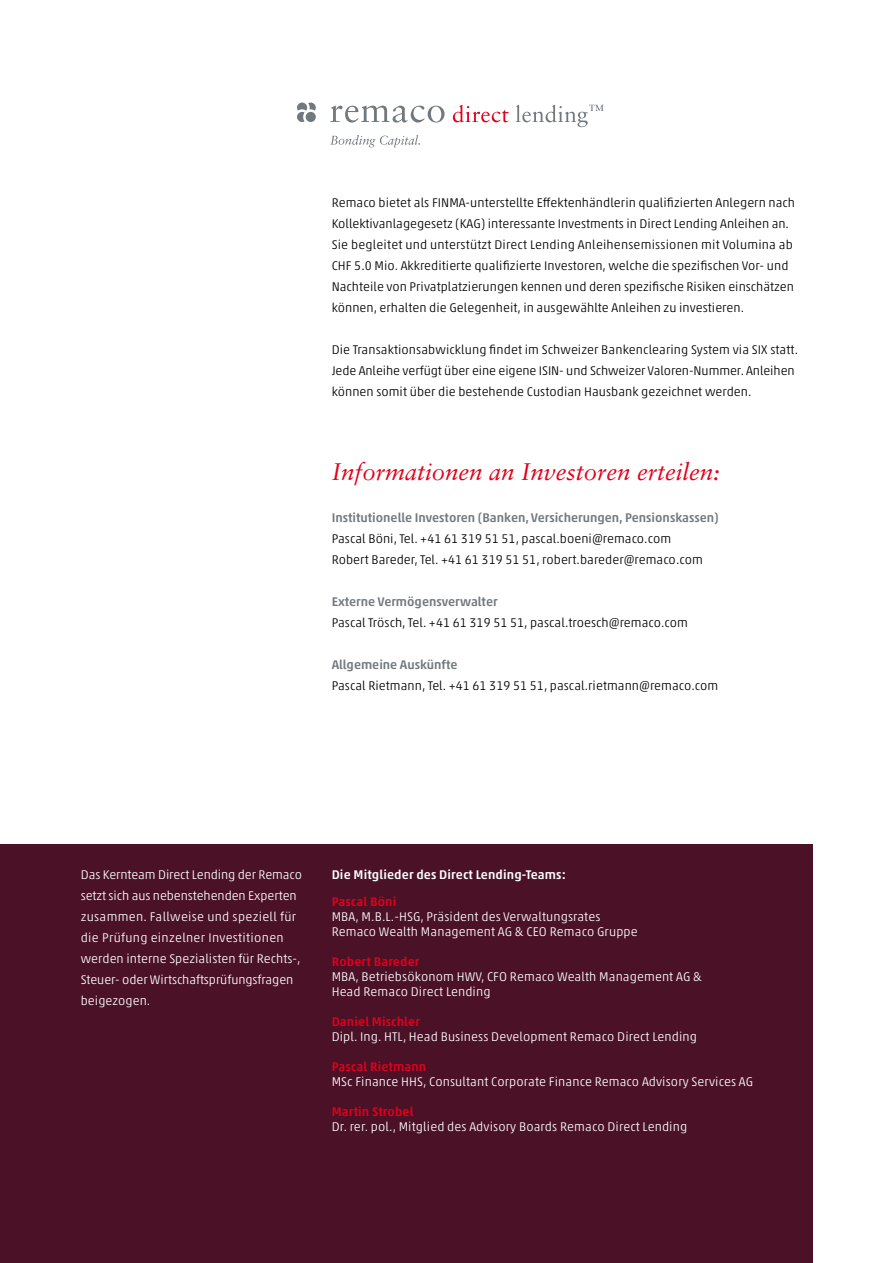
<style>
.page{position:relative;width:893px;height:1263px;background:#fff}
.page>*{position:absolute;margin:0;border:0;box-sizing:border-box;transform-origin:0 0}
.t1{font:italic 24px "Sabon";color:#e2001a}
.t2{font:300 12.75px/21px "Akko Pro";letter-spacing:.005em;color:#000}
.t3{font:300 12.75px/21px "Akko Pro";letter-spacing:.01em;color:#fff}
.t4{font:500 12.75px "Akko Pro";color:#72797e}
.t5{font:500 12.75px "Akko Pro";letter-spacing:.01em;color:#e2001a}
.t6{font:500 12.75px "Akko Pro";letter-spacing:.01em;color:#fff}
</style>
<div class="page">
<div style="left:0;top:844px;width:812px;height:419px;background:#4a1127"></div>
<svg style="left:330px;top:106px;width:115px;height:17px"></svg>
<svg style="left:330px;top:135px;width:90px;height:12px"></svg>
<svg style="left:453px;top:105px;width:56px;height:17px"></svg>
<svg style="left:516px;top:105px;width:87px;height:22px"></svg>
<svg style="left:297px;top:103px;width:19px;height:19px"></svg>
<div style="left:306px;top:112px;width:10px;height:10px;background:#72797e;border-radius:50%"></div>
<p class="t2" style="left:332px;top:192px;width:465px">Remaco bietet als FINMA-unterstellte Effektenhändlerin qualifizierten Anlegern nach Kollektivanlagegesetz (KAG) interessante Investments in Direct Lending Anleihen an.<br>Sie begleitet und unterstützt Direct Lending Anleihensemissionen mit Volumina ab CHF 5.0 Mio. Akkreditierte qualifizierte Investoren, welche die spezifischen Vor- und Nachteile von Privatplatzierungen kennen und deren spezifische Risiken einschätzen können, erhalten die Gelegenheit, in ausgewählte Anleihen zu investieren.</p>
<p class="t2" style="left:332px;top:339px;width:468px">Die Transaktionsabwicklung findet im Schweizer Bankenclearing System via SIX statt.<br>Jede Anleihe verfügt über eine eigene ISIN- und Schweizer Valoren-Nummer. Anleihen können somit über die bestehende Custodian Hausbank gezeichnet werden.</p>
<h1 class="t1" style="left:332px;top:458px;width:390px">Informationen an Investoren erteilen:</h1>
<p class="t4" style="left:332px;top:510px;width:389px">Institutionelle Investoren (Banken, Versicherungen, Pensionskassen)</p>
<p class="t2" style="left:332px;top:528px;width:373px">Pascal Böni, Tel. +41 61 319 51 51, pascal.boeni@remaco.com<br>Robert Bareder, Tel. +41 61 319 51 51, robert.bareder@remaco.com</p>
<p class="t4" style="left:332px;top:594px;width:167px">Externe Vermögensverwalter</p>
<p class="t2" style="left:332px;top:612px;width:358px">Pascal Trösch, Tel. +41 61 319 51 51, pascal.troesch@remaco.com</p>
<p class="t4" style="left:332px;top:657px;width:127px">Allgemeine Auskünfte</p>
<p class="t2" style="left:332px;top:675px;width:388px">Pascal Rietmann, Tel. +41 61 319 51 51, pascal.rietmann@remaco.com</p>
<p class="t3" style="left:81px;top:864px;width:223px">Das Kernteam Direct Lending der Remaco setzt sich aus nebenstehenden Experten zusammen. Fallweise und speziell für die Prüfung einzelner Investitionen werden interne Spezialisten für Rechts-, Steuer- oder Wirtschaftsprüfungsfragen beigezogen.</p>
<p class="t6" style="left:332px;top:866px;width:236px">Die Mitglieder des Direct Lending-Teams:</p>
<p class="t5" style="left:332px;top:894px;width:66px">Pascal Böni</p>
<p class="t3" style="left:332px;top:909px;width:308px;line-height:15px">MBA, M.B.L.-HSG, Präsident des Verwaltungsrates<br>Remaco Wealth Management AG &amp; CEO Remaco Gruppe</p>
<p class="t5" style="left:332px;top:954px;width:89px">Robert Bareder</p>
<p class="t3" style="left:332px;top:969px;width:372px;line-height:15px">MBA, Betriebsökonom HWV, CFO Remaco Wealth Management AG &amp;<br>Head Remaco Direct Lending</p>
<p class="t5" style="left:332px;top:1014px;width:90px">Daniel Mischler</p>
<p class="t3" style="left:332px;top:1026px;width:367px">Dipl. Ing. HTL, Head Business Development Remaco Direct Lending</p>
<p class="t5" style="left:332px;top:1059px;width:96px">Pascal Rietmann</p>
<p class="t3" style="left:332px;top:1071px;width:423px">MSc Finance HHS, Consultant Corporate Finance Remaco Advisory Services AG</p>
<p class="t5" style="left:332px;top:1104px;width:83px">Martin Strobel</p>
<p class="t3" style="left:332px;top:1116px;width:357px">Dr. rer. pol., Mitglied des Advisory Boards Remaco Direct Lending</p>
</div>
